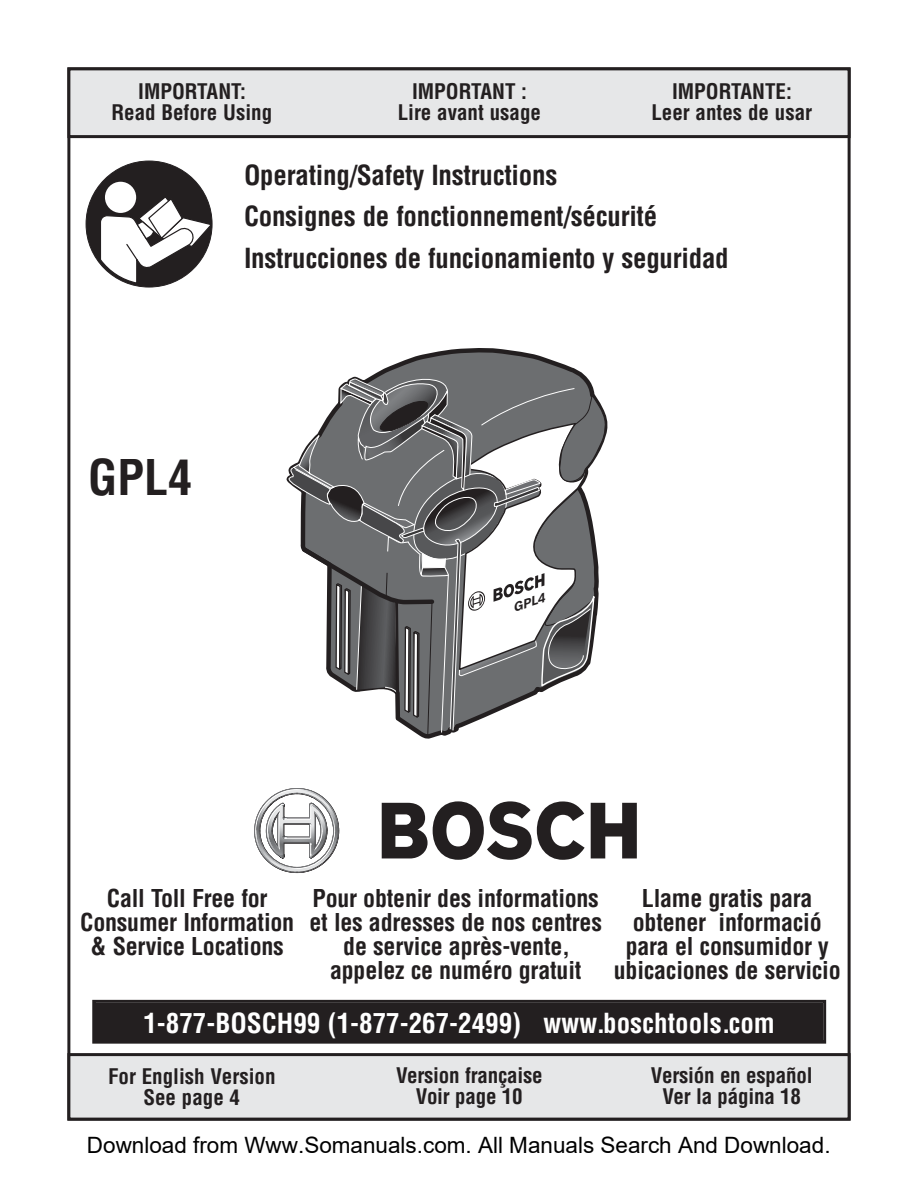
<style>
.page{position:relative;width:918px;height:1188px;background:#fff}
.page>*{position:absolute;margin:0;border:0;box-sizing:border-box;transform-origin:0 0}
.t1{font:700 condensed 48px "Helvetica";color:#231f20}
.t2{font:700 condensed 27px/41.4px "Helvetica";letter-spacing:-.01em;color:#231f20}
.t3{font:700 condensed 27px "Helvetica";color:#fff}
.t4{font:700 condensed 24px/24px "Helvetica";letter-spacing:-.01em;color:#231f20;text-align:center}
.t5{font:22.5px "Arial";color:#000}
.t6{font:700 condensed 21px "Helvetica";color:#231f20}
.t7{font:italic 700 12.3px "Bosch Sans";color:#231f20}
</style>
<div class="page">
<div style="left:69px;top:69px;width:780px;height:68px;background:#e6e7e8"></div>
<div style="left:67px;top:67px;width:784px;height:71px;border:3px solid #231f20"></div>
<div style="left:86px;top:161px;width:126px;height:126px;background:#231f20;border-radius:50%"></div>
<div style="left:105px;top:182px;width:31px;height:31px;background:#fff;border-radius:50%"></div>
<svg style="left:99px;top:195px;width:114px;height:90px"></svg>
<svg style="left:254px;top:788px;width:85px;height:85px"></svg>
<svg style="left:382px;top:801px;width:203px;height:59px"></svg>
<svg style="left:591px;top:803px;width:46px;height:55px"></svg>
<div style="left:69px;top:1055px;width:780px;height:64px;background:#e6e7e8"></div>
<div style="left:67px;top:1053px;width:784px;height:68px;border:3px solid #231f20"></div>
<div style="left:95px;top:1003px;width:728px;height:38px;background:#231f20"></div>
<div style="left:92px;top:1000px;width:734px;height:44px;border:3px solid #231f20"></div>
<svg style="left:286px;top:349px;width:322px;height:390px"></svg>
<svg style="left:288px;top:374px;width:318px;height:363px"></svg>
<p class="t6" style="left:138px;top:83px;width:109px">IMPORTANT:</p>
<p class="t6" style="left:412px;top:83px;width:117px">IMPORTANT :</p>
<p class="t6" style="left:672px;top:83px;width:121px">IMPORTANTE:</p>
<p class="t6" style="left:111px;top:104px;width:162px">Read Before Using</p>
<p class="t6" style="left:398px;top:104px;width:145px">Lire avant usage</p>
<p class="t6" style="left:651px;top:104px;width:162px">Leer antes de usar</p>
<p class="t2" style="left:244px;top:157px;width:486px">Operating/Safety Instructions<br>Consignes de fonctionnement/sécurité<br>Instrucciones de funcionamiento y seguridad</p>
<h1 class="t1" style="left:88px;top:459px;width:106px">GPL4</h1>
<p class="t7" style="left:511px;top:603px;width:35px;rotate:-18deg">GPL4</p>
<p class="t4" style="left:80px;top:888px;width:216px">Call Toll Free for<br>Consumer Information &amp; Service Locations</p>
<p class="t4" style="left:309px;top:888px;width:294px">Pour obtenir des informations et les adresses de nos centres de service après-vente, appelez ce numéro gratuit</p>
<p class="t4" style="left:614px;top:888px;width:228px">Llame gratis para obtener informació para el consumidor y ubicaciones de servicio</p>
<p class="t3" style="left:143px;top:1013px;width:633px">1-877-BOSCH99 (1-877-267-2499) www.boschtools.com</p>
<p class="t6" style="left:108px;top:1069px;width:169px">For English Version</p>
<p class="t6" style="left:396px;top:1067px;width:148px">Version française</p>
<p class="t6" style="left:651px;top:1067px;width:163px">Versión en español</p>
<p class="t6" style="left:143px;top:1090px;width:98px">See page 4</p>
<p class="t6" style="left:416px;top:1088px;width:108px">Voir page 10</p>
<p class="t6" style="left:662px;top:1088px;width:140px">Ver la página 18</p>
<p class="t5" style="left:87px;top:1133px;width:745px">Download from Www.Somanuals.com. All Manuals Search And Download.</p>
</div>
